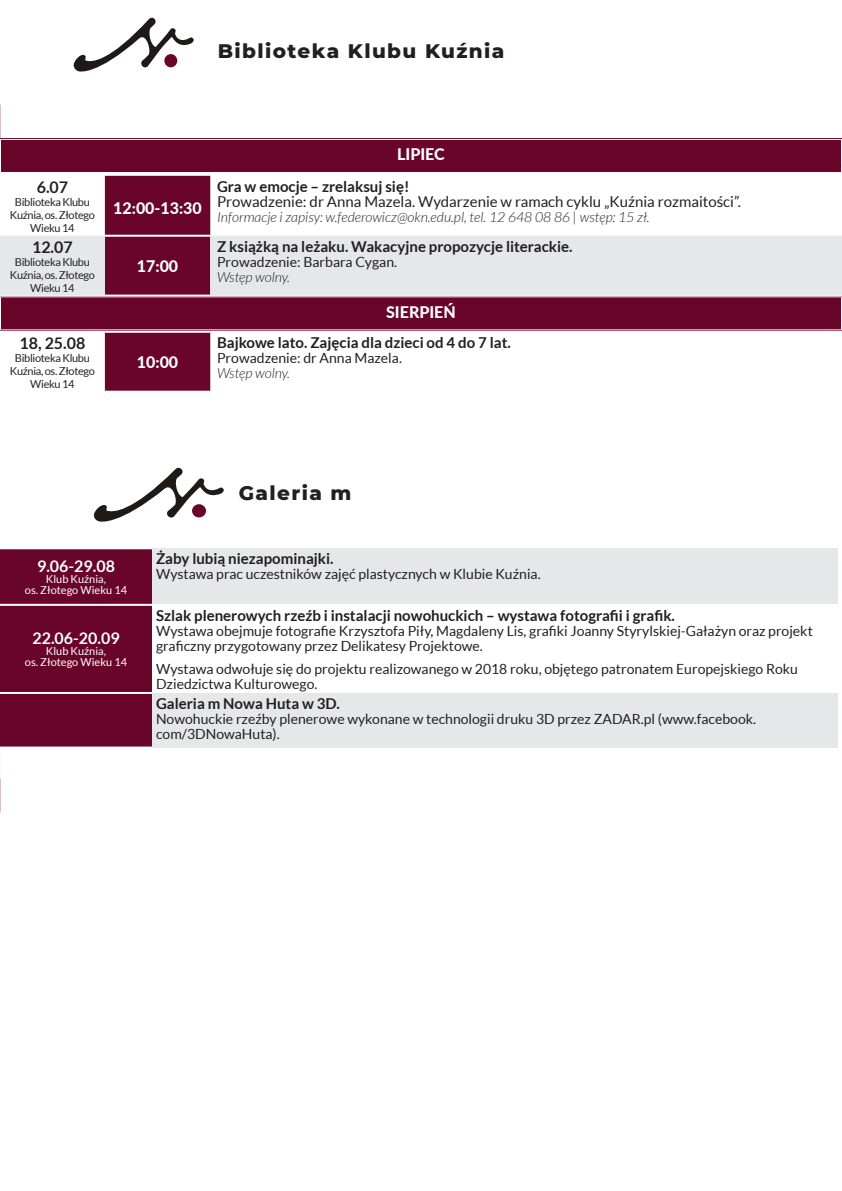
<style>
.page{position:relative;width:842px;height:1191px;background:#fff}
.page>*{position:absolute;margin:0;border:0;box-sizing:border-box;transform-origin:0 0}
.t1{font:800 20px "Montserrat";letter-spacing:.07em;color:#231f20}
.t2{font:800 16px "Lato";color:#fff}
.t3{font:700 16px "Lato";color:#fff}
.t4{font:700 16px "Lato";color:#231f20}
.t5{font:700 15px "Lato";color:#231f20}
.t6{font:15px/15px "Lato";color:#231f20}
.t7{font:14px/15px "Lato";color:#231f20}
.t8{font:italic 300 14px "Lato";color:#231f20}
.t9{font:11px/13px "Lato";letter-spacing:-.03em;color:#231f20;text-align:center}
.t10{font:11px/11px "Lato";color:#fff;text-align:center}
.s1{font-weight:700}
.s2{font-weight:300;font-style:italic}
</style>
<div class="page">
<svg style="left:74px;top:18px;width:120px;height:54px"></svg>
<svg style="left:0;top:176px;width:842px;height:156px"></svg>
<div style="left:105px;top:176px;width:105px;height:215px;background:#690528"></div>
<svg style="left:0;top:236px;width:842px;height:60px;background:#d6cbd1"></svg>
<hr style="left:105px;top:235px;width:105px;height:2px;background:#fff">
<hr style="left:105px;top:295px;width:105px;height:2px;background:#fff">
<hr style="left:105px;top:331px;width:105px;height:2px;background:#fff">
<div style="left:0;top:549px;width:152px;height:197px;background:#690528"></div>
<div style="left:152px;top:548px;width:686px;height:57px;background:#e6e7e9"></div>
<div style="left:152px;top:693px;width:686px;height:54px;background:#e6e7e9"></div>
<hr style="left:0;top:604px;width:152px;height:2px;background:#fff">
<hr style="left:0;top:692px;width:152px;height:2px;background:#fff">
<svg style="left:94px;top:468px;width:130px;height:54px"></svg>
<div style="left:0;top:296px;width:842px;height:34px;background:#690528"></div>
<hr style="left:0;top:296px;width:842px;height:1px;background:#fff">
<hr style="left:0;top:297px;width:1px;height:32px;background:#fff">
<hr style="left:841px;top:297px;width:1px;height:32px;background:#fff">
<hr style="left:0;top:329px;width:842px;height:1px;background:#fff">
<div style="left:0;top:139px;width:842px;height:34px;background:#690528"></div>
<hr style="left:0;top:139px;width:842px;height:1px;background:#fff">
<hr style="left:0;top:140px;width:1px;height:32px;background:#fff">
<hr style="left:841px;top:140px;width:1px;height:32px;background:#fff">
<hr style="left:0;top:172px;width:842px;height:1px;background:#fff">
<p class="t1" style="left:218px;top:36px;width:288px">Biblioteka Klubu Kuźnia</p>
<p class="t4" style="left:37px;top:178px;width:33px">6.07</p>
<p class="t9" style="left:10px;top:195px;width:87px">Biblioteka Klubu<br>Kuźnia, os. Złotego<br>Wieku 14</p>
<p class="t2" style="left:113px;top:197px;width:90px">12:00-13:30</p>
<p class="t4" style="left:32px;top:238px;width:42px">12.07</p>
<p class="t9" style="left:10px;top:255px;width:87px">Biblioteka Klubu<br>Kuźnia, os. Złotego<br>Wieku 14</p>
<p class="t2" style="left:137px;top:254px;width:43px">17:00</p>
<p class="t4" style="left:19px;top:334px;width:67px">18, 25.08</p>
<p class="t9" style="left:10px;top:351px;width:87px">Biblioteka Klubu<br>Kuźnia, os. Złotego<br>Wieku 14</p>
<p class="t2" style="left:137px;top:350px;width:43px">10:00</p>
<p class="t2" style="left:397px;top:143px;width:49px">LIPIEC</p>
<p class="t6" style="left:217px;top:179px;width:525px"><span class="s1">Gra w emocje – zrelaksuj się!<br></span>Prowadzenie: dr Anna Mazela. Wydarzenie w ramach cyklu „Kuźnia rozmaitości”.</p>
<p class="t8" style="left:217px;top:209px;width:434px">Informacje i zapisy: w.federowicz@okn.edu.pl, tel. 12 648 08 86 | wstęp: 15 zł.</p>
<p class="t5" style="left:217px;top:238px;width:357px">Z książką na leżaku. Wakacyjne propozycje literackie.</p>
<p class="t7" style="left:217px;top:254px;width:182px">Prowadzenie: Barbara Cygan.<br><span class="s2">Wstęp wolny.</span></p>
<p class="t2" style="left:386px;top:300px;width:71px">SIERPIEŃ</p>
<p class="t5" style="left:217px;top:334px;width:295px">Bajkowe lato. Zajęcia dla dzieci od 4 do 7 lat.</p>
<p class="t7" style="left:217px;top:350px;width:186px">Prowadzenie: dr Anna Mazela.<br><span class="s2">Wstęp wolny.</span></p>
<p class="t1" style="left:239px;top:478px;width:114px">Galeria m</p>
<p class="t3" style="left:37px;top:557px;width:79px">9.06-29.08</p>
<p class="t10" style="left:25px;top:573px;width:104px">Klub Kuźnia,<br>os. Złotego Wieku 14</p>
<p class="t3" style="left:32px;top:629px;width:89px">22.06-20.09</p>
<p class="t10" style="left:25px;top:646px;width:104px">Klub Kuźnia,<br>os. Złotego Wieku 14</p>
<p class="t5" style="left:156px;top:550px;width:179px">Żaby lubią niezapominajki.</p>
<p class="t7" style="left:156px;top:567px;width:386px">Wystawa prac uczestników zajęć plastycznych w Klubie Kuźnia.</p>
<p class="t5" style="left:156px;top:607px;width:520px">Szlak plenerowych rzeźb i instalacji nowohuckich – wystawa fotografii i grafik.</p>
<p class="t7" style="left:156px;top:623px;width:658px">Wystawa obejmuje fotografie Krzysztofa Piły, Magdaleny Lis, grafiki Joanny Styrylskiej-Gałażyn oraz projekt graficzny przygotowany przez Delikatesy Projektowe.</p>
<p class="t7" style="left:156px;top:661px;width:643px">Wystawa odwołuje się do projektu realizowanego w 2018 roku, objętego patronatem Europejskiego Roku<br>Dziedzictwa Kulturowego.</p>
<p class="t5" style="left:156px;top:695px;width:185px">Galeria m Nowa Huta w 3D.</p>
<p class="t7" style="left:156px;top:711px;width:601px">Nowohuckie rzeźby plenerowe wykonane w technologii druku 3D przez ZADAR.pl (www.facebook. com/3DNowaHuta).</p>
</div>
